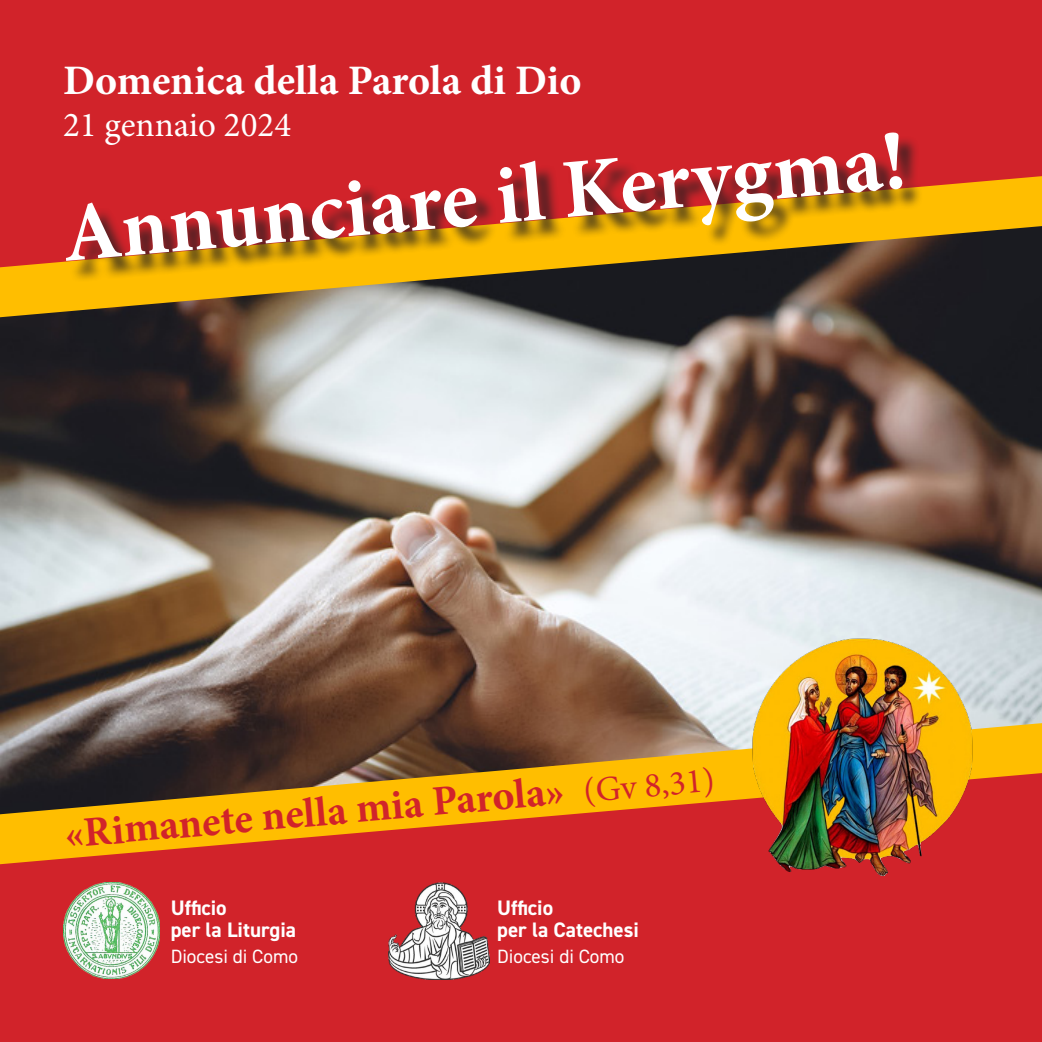
<style>
.page{position:relative;width:1042px;height:1042px;background:#fff}
.page>*{position:absolute;margin:0;border:0;box-sizing:border-box;transform-origin:0 0}
.t1{font:700 84px "Minion Pro";color:#fff}
.t2{font:700 42px "Minion Pro";color:#d1232a}
.t3{font:700 42px "Minion Pro";color:#fff}
.t4{font:35px "Minion Pro";color:#fff}
.t5{font:700 21px/22.8px "DIN2014";color:#fff}
.t6{font:19.25px "DIN2014";color:#fff}
.s1{font-weight:400;font-size:35px}
</style>
<div class="page">
<img style="left:0;top:317px;width:1042px;height:406px">
<div style="left:0;top:0;width:1042px;height:176px;background:#d1232a"></div>
<div style="left:0;top:864px;width:1042px;height:178px;background:#d1232a"></div>
<svg style="left:0;top:176px;width:1042px;height:141px"></svg>
<svg style="left:0;top:723px;width:1042px;height:141px"></svg>
<div style="left:70px;top:135px;width:853px;height:147px;background:#231f20;opacity:.75"></div>
<img style="left:742px;top:634px;width:240px;height:242px">
<img style="left:63px;top:882px;width:96px;height:97px">
<img style="left:389px;top:882px;width:100px;height:97px">
<p class="t3" style="left:63px;top:51px;width:520px">Domenica della Parola di Dio</p>
<p class="t4" style="left:63px;top:101px;width:230px">21 gennaio 2024</p>
<p class="t1" style="left:57px;top:175px;width:848px;rotate:-5deg">Annunciare il Kerygma!</p>
<p class="t2" style="left:62px;top:805px;width:654px;rotate:-5deg">«Rimanete nella mia Parola» <span class="s1">(Gv 8,31)</span></p>
<p class="t5" style="left:171px;top:896px;width:127px">Ufficio<br>per la Liturgia</p>
<p class="t6" style="left:171px;top:944px;width:129px">Diocesi di Como</p>
<p class="t5" style="left:497px;top:896px;width:143px">Ufficio<br>per la Catechesi</p>
<p class="t6" style="left:497px;top:944px;width:129px">Diocesi di Como</p>
</div>
